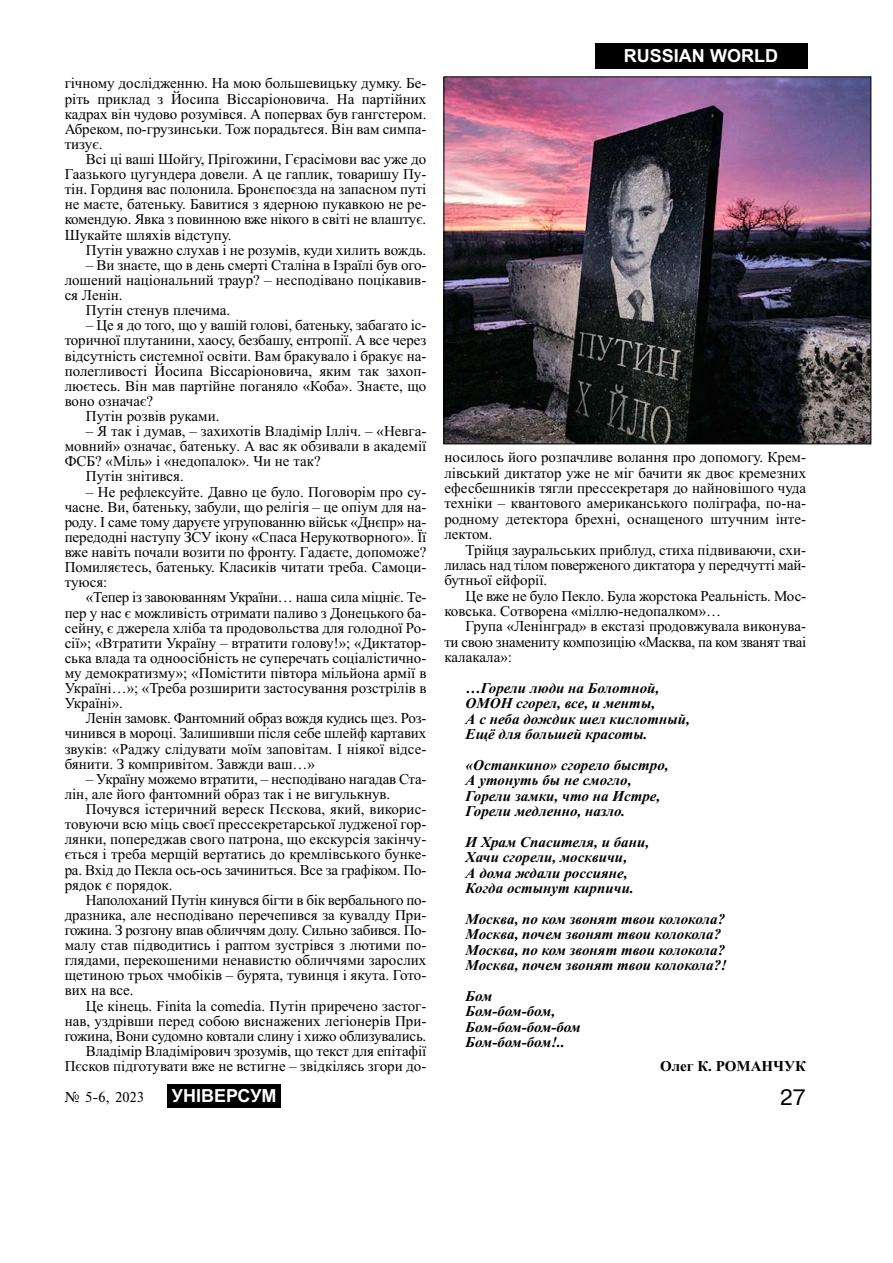
<style>
.page{position:relative;width:893px;height:1263px;background:#fff}
.page>*{position:absolute;margin:0;border:0;box-sizing:border-box;transform-origin:0 0}
.t1{font:21px "Ukr";color:#000}
.t2{font:700 18px "Arial";color:#fff}
.t3{font:15px/15.1px "Times New Roman";color:#000;text-align:justify}
.t4{font:italic 700 15px/15.5px "Times New Roman";color:#000}
.t5{font:15px/15.1px "Times New Roman";letter-spacing:-.02em;color:#000}
.t6{font:italic 700 15px/15.5px "Times New Roman";letter-spacing:-.025em;color:#000}
.t7{font:700 15px "Times New Roman";color:#000}
.t8{font:15px "Times";color:#000}
</style>
<div class="page">
<div style="left:167px;top:1084px;width:114px;height:24px;background:#000"></div>
<div style="left:594px;top:43px;width:213px;height:26px;background:#000"></div>
<img style="left:445px;top:79px;width:424px;height:363px">
<div style="left:443px;top:77px;width:428px;height:367px;border:1px solid #000"></div>
<p class="t3" style="left:65px;top:77px;width:363px">гічному дослідженню. На мою большевицьку думку. Бе&shy;ріть приклад з Йосипа Віссаріоновича. На партійних кадрах він чудово розумівся. А попервах був гангстером.<br>Абреком, по-грузинськи. Тож порадьтеся. Він вам симпа&shy;тизує.</p>
<p class="t3" style="left:65px;top:153px;width:363px;text-indent:21px">Всі ці ваші Шойгу, Прігожини, Гєрасімови вас уже до Гаазького цугундера довели. А це гаплик, товаришу Пу&shy;тін. Гординя вас полонила. Бронєпоєзда на запасном путі не маєте, батеньку. Бавитися з ядерною пукавкою не ре&shy;комендую. Явка з повинною вже нікого в світі не влаштує.<br>Шукайте шляхів відступу.</p>
<p class="t3" style="left:86px;top:244px;width:342px">Путін уважно слухав і не розумів, куди хилить вождь.</p>
<p class="t3" style="left:86px;top:259px;width:342px">– Ви знаєте, що в день смерті Сталіна в Ізраїлі був ого-</p>
<p class="t3" style="left:65px;top:274px;width:363px">лошений національний траур? – несподівано поцікавив-</p>
<p class="t3" style="left:65px;top:289px;width:60px">ся Ленін.</p>
<p class="t3" style="left:86px;top:304px;width:146px">Путін стенув плечима.</p>
<p class="t3" style="left:86px;top:319px;width:342px">– Це я до того, що у вашій голові, батеньку, забагато іс-</p>
<p class="t3" style="left:65px;top:334px;width:363px">торичної плутанини, хаосу, безбашу, ентропії. А все через</p>
<p class="t3" style="left:65px;top:349px;width:363px">відсутність системної освіти. Вам бракувало і бракує на-</p>
<p class="t3" style="left:65px;top:364px;width:363px">полегливості Йосипа Віссаріоновича, яким так захоп-</p>
<p class="t3" style="left:65px;top:380px;width:363px">люєтесь. Він мав партійне поганяло «Коба». Знаєте, що</p>
<p class="t3" style="left:65px;top:395px;width:90px">воно означає?</p>
<p class="t3" style="left:86px;top:410px;width:135px">Путін розвів руками.</p>
<p class="t3" style="left:86px;top:425px;width:342px">– Я так і думав, – захихотів Владімір Ілліч. – «Невга-</p>
<p class="t3" style="left:65px;top:440px;width:363px">мовний» означає, батеньку. А вас як обзивали в академії</p>
<p class="t3" style="left:65px;top:455px;width:257px">ФСБ? «Міль» і «недопалок». Чи не так?</p>
<p class="t3" style="left:86px;top:470px;width:99px">Путін знітився.</p>
<p class="t3" style="left:65px;top:485px;width:363px;text-indent:21px">– Не рефлексуйте. Давно це було. Поговорім про су&shy;часне. Ви, батеньку, забули, що релігія – це опіум для на&shy;роду. І саме тому даруєте угрупованню військ «Днєпр» на&shy;передодні наступу ЗСУ ікону «Спаса Нерукотворного». Її вже навіть почали возити по фронту. Гадаєте, допоможе?<br>Помиляєтесь, батеньку. Класиків читати треба. Самоци&shy;туюся:</p>
<p class="t3" style="left:65px;top:591px;width:363px;text-indent:21px">«Тепер із завоюванням України… наша сила міцніє. Те&shy;пер у нас є можливість отримати паливо з Донецького ба&shy;сейну, є джерела хліба та продовольства для голодної Ро&shy;сії»; «Втратити Україну – втратити голову!»; «Диктатор&shy;ська влада та одноосібність не суперечать соціалістично&shy;му демократизму»; «Помістити півтора мільйона армії в Україні…»; «Треба розширити застосування розстрілів в Україні».</p>
<p class="t3" style="left:65px;top:712px;width:363px;text-indent:21px">Ленін замовк. Фантомний образ вождя кудись щез. Роз&shy;чинився в мороці. Залишивши після себе шлейф картавих звуків: «Раджу слідувати моїм заповітам. І ніякої відсе&shy;бянити. З компривітом. Завжди ваш…»</p>
<p class="t5" style="left:65px;top:773px;width:363px;text-indent:21px">– Україну можемо втратити, – несподівано нагадав Ста&shy;лін, але його фантомний образ так і не вигулькнув.</p>
<p class="t3" style="left:65px;top:803px;width:363px;text-indent:21px">Почувся істеричний вереск Пєскова, який, викорис&shy;товуючи всю міць своєї прессекретарської лудженої гор&shy;лянки, попереджав свого патрона, що екскурсія закінчу&shy;ється і треба мерщій вертатись до кремлівського бунке&shy;ра. Вхід до Пекла ось-ось зачиниться. Все за графіком. По&shy;рядок є порядок.</p>
<p class="t3" style="left:65px;top:894px;width:363px;text-indent:21px">Наполоханий Путін кинувся бігти в бік вербального по&shy;дразника, але несподівано перечепився за кувалду При&shy;гожина. З розгону впав обличчям долу. Сильно забився. По&shy;малу став підводитись і раптом зустрівся з лютими по&shy;глядами, перекошеними ненавистю обличчями зарослих щетиною трьох чмобіків – бурята, тувинця і якута. Гото&shy;вих на все.</p>
<p class="t3" style="left:65px;top:999px;width:363px;text-align:right">Це кінець. Finita la comedia. Путін приречено застог&shy;нав, уздрівши перед собою виснажених легіонерів При&shy;гожина, Вони судомно ковтали слину і хижо облизувались.<br>Владімір Владімірович зрозумів, що текст для епітафії Пєсков підготувати вже не встигне – звідкілясь згори до-</p>
<p class="t2" style="left:623px;top:46px;width:156px">RUSSIAN WORLD</p>
<p class="t3" style="left:444px;top:451px;width:363px">носилось його розпачливе волання про допомогу. Крем&shy;лівський диктатор уже не міг бачити як двоє кремезних ефесбешників тягли прессекретаря до найновішого чуда техніки – квантового американського поліграфа, по-на&shy;родному детектора брехні, оснащеного штучним інте&shy;лектом.</p>
<p class="t3" style="left:444px;top:543px;width:363px;text-indent:21px">Трійця зауральських приблуд, стиха підвиваючи, схи&shy;лилась над тілом поверженого диктатора у передчутті май&shy;бутньої ейфорії.</p>
<p class="t3" style="left:444px;top:589px;width:363px;text-indent:21px">Це вже не було Пекло. Була жорстока Реальність. Мос&shy;ковська. Сотворена «міллю-недопалком»…</p>
<p class="t3" style="left:444px;top:620px;width:363px;text-indent:21px">Група «Ленінград» в екстазі продовжувала виконува&shy;ти свою знамениту композицію «Масква, па ком званят тваі калакала»:</p>
<p class="t4" style="left:465px;top:682px;width:226px">…Горели люди на Болотной,<br>ОМОН сгорел, все, и менты,<br>А с неба дождик шел кислотный,<br>Ещё для большей красоты.</p>
<p class="t4" style="left:465px;top:759px;width:204px">«Останкино» сгорело быстро,<br>А утонуть бы не смогло,<br>Горели замки, что на Истре,<br>Горели медленно, назло.</p>
<p class="t4" style="left:465px;top:836px;width:185px">И Храм Спасителя, и бани,<br>Хачи сгорели, москвичи,<br>А дома ждали россияне,<br>Когда остынут кирпичи.</p>
<p class="t4" style="left:465px;top:913px;width:263px">Москва, по ком звонят твои колокола?<br>Москва, почем звонят твои колокола?<br>Москва, по ком звонят твои колокола?<br>Москва, почем звонят твои колокола?!</p>
<p class="t6" style="left:465px;top:990px;width:117px">Бом<br>Бом-бом-бом,<br>Бом-бом-бом-бом<br>Бом-бом-бом!..</p>
<p class="t7" style="left:660px;top:1061px;width:147px">Олег К. РОМАНЧУК</p>
<p class="t8" style="left:64px;top:1088px;width:81px">‹ 5-6, 2023</p>
<p class="t2" style="left:172px;top:1086px;width:106px">УНІВЕРСУМ</p>
<h1 class="t1" style="left:780px;top:1086px;width:27px">27</h1>
</div>
